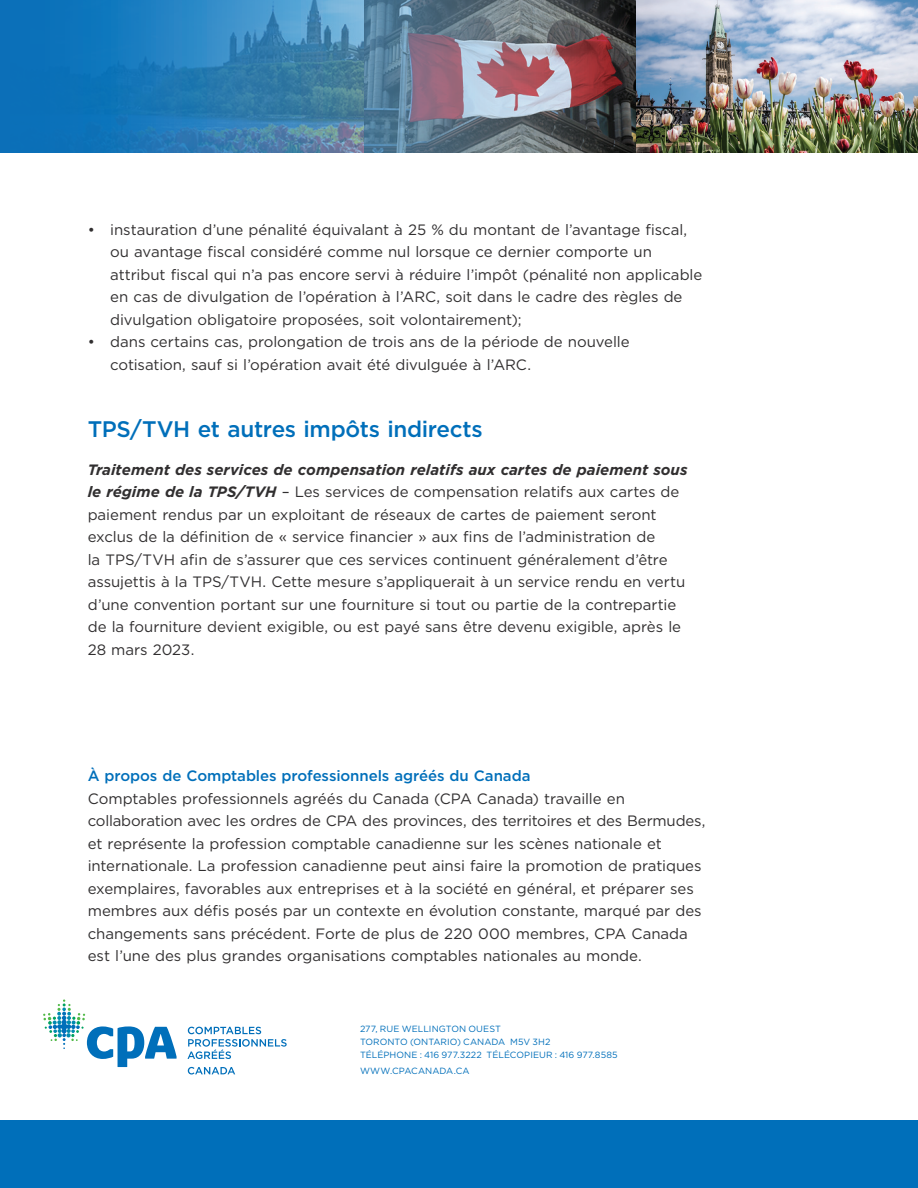
<style>
.page{position:relative;width:918px;height:1188px;background:#fff}
.page>*{position:absolute;margin:0;border:0;box-sizing:border-box;transform-origin:0 0}
.t1{font:500 22.5px "Gotham";letter-spacing:-.015em;color:#006fba}
.body{font:15px/22.5px "Gotham";letter-spacing:-.005em;color:#312f30}
.para1{font:15px/22.5px "Gotham";letter-spacing:-.005em;color:#312f30}
.t2{font:500 15px "Gotham";letter-spacing:-.005em;color:#006fba}
.t3{font:9px/12.8px "Gotham";letter-spacing:.005em;color:#006fba}
.s1{font-weight:700;font-style:italic}
</style>
<div class="page">
<img style="left:0;top:0;width:918px;height:153px">
<div style="left:0;top:1120px;width:918px;height:68px;background:#006fba"></div>
<svg style="left:188px;top:1067px;width:47px;height:8px"></svg>
<svg style="left:43px;top:999px;width:134px;height:68px"></svg>
<svg style="left:188px;top:1027px;width:99px;height:32px"></svg>
<p class="body" style="left:110px;top:218px;width:594px;text-indent:-22px">• instauration d’une pénalité équivalant à 25 % du montant de l’avantage fiscal, ou avantage fiscal considéré comme nul lorsque ce dernier comporte un attribut fiscal qui n’a pas encore servi à réduire l’impôt (pénalité non applicable en cas de divulgation de l’opération à l’ARC, soit dans le cadre des règles de divulgation obligatoire proposées, soit volontairement);</p>
<p class="body" style="left:110px;top:330px;width:521px;text-indent:-22px">• dans certains cas, prolongation de trois ans de la période de nouvelle cotisation, sauf si l’opération avait été divulguée à l’ARC.</p>
<h2 class="t1" style="left:88px;top:415px;width:396px">TPS/TVH et autres impôts indirects</h2>
<p class="body" style="left:88px;top:458px;width:601px"><span class="s1">Traitement des services de compensation relatifs aux cartes de paiement sous le régime de la TPS/TVH</span> – Les services de compensation relatifs aux cartes de paiement rendus par un exploitant de réseaux de cartes de paiement seront exclus de la définition de « service financier » aux fins de l’administration de<br>la TPS/TVH afin de s’assurer que ces services continuent généralement d’être assujettis à la TPS/TVH. Cette mesure s’appliquerait à un service rendu en vertu d’une convention portant sur une fourniture si tout ou partie de la contrepartie de la fourniture devient exigible, ou est payé sans être devenu exigible, après le 28 mars 2023.</p>
<h3 class="t2" style="left:88px;top:766px;width:444px">À propos de Comptables professionnels agréés du Canada</h3>
<p class="para1" style="left:88px;top:787px;width:619px">Comptables professionnels agréés du Canada (CPA Canada) travaille en collaboration avec les ordres de CPA des provinces, des territoires et des Bermudes, et représente la profession comptable canadienne sur les scènes nationale et internationale. La profession canadienne peut ainsi faire la promotion de pratiques exemplaires, favorables aux entreprises et à la société en général, et préparer ses membres aux défis posés par un contexte en évolution constante, marqué par des changements sans précédent. Forte de plus de 220 000 membres, CPA Canada est l’une des plus grandes organisations comptables nationales au monde.</p>
<p class="t3" style="left:360px;top:1022px;width:192px">277, RUE WELLINGTON OUEST<br>TORONTO (ONTARIO) CANADA M5V 3H2</p>
<p class="t3" style="left:360px;top:1048px;width:259px">TÉLÉPHONE : 416 977.3222 TÉLÉCOPIEUR : 416 977.8585</p>
<p class="t3" style="left:360px;top:1064px;width:111px">WWW.CPACANADA.CA</p>
</div>
